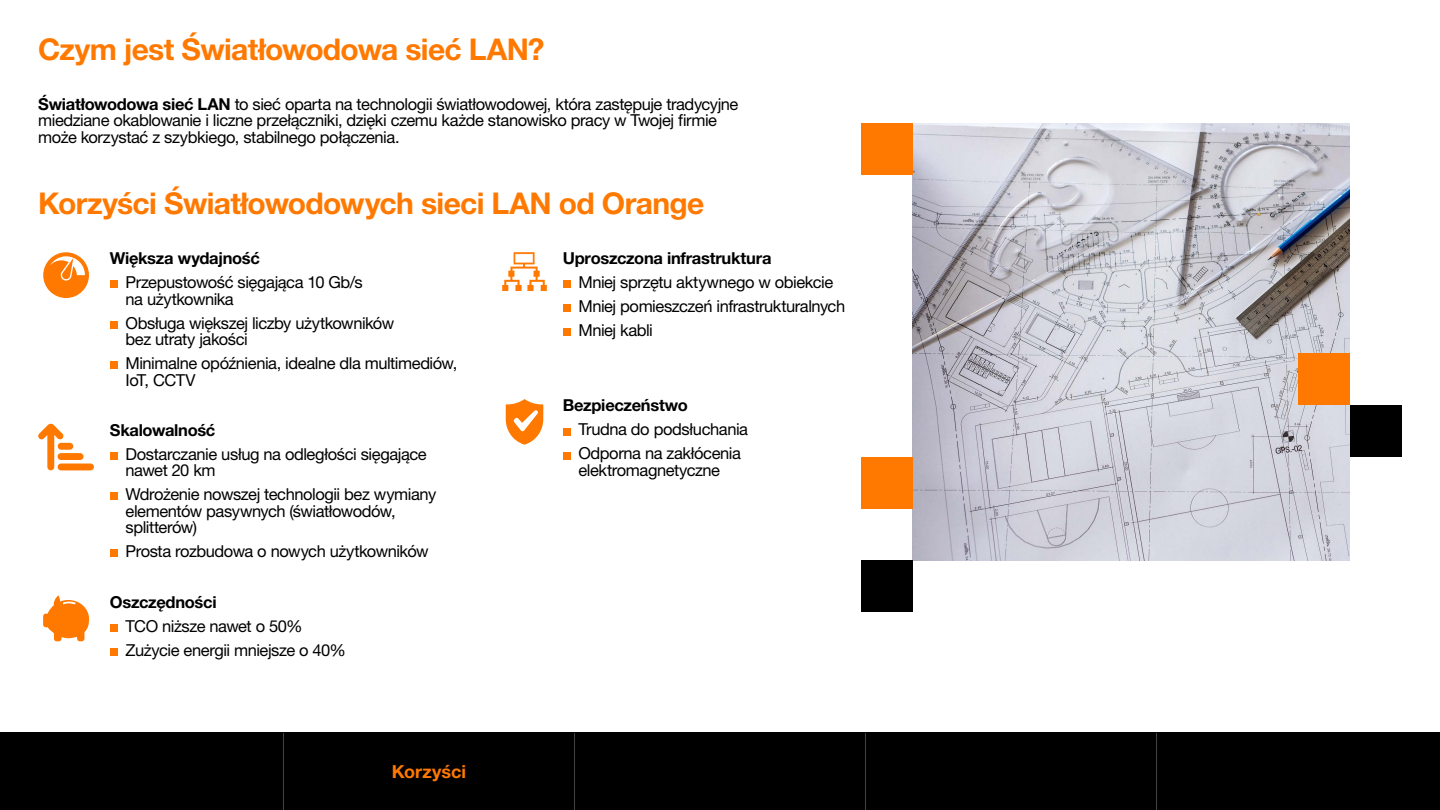
<style>
.page{position:relative;width:1440px;height:810px;background:#fff}
.page>*{position:absolute;margin:0;border:0;box-sizing:border-box;transform-origin:0 0}
.t1{font:700 30px "Helvetica Neue LT Pro";letter-spacing:-.02em;color:#ff7900}
.t2{font:700 18px "Helvetica Neue LT Pro";color:#ff7900}
.t3{font:16.5px/16.5px "Helvetica Neue LT Pro";letter-spacing:-.025em;color:#000}
.t4{font:700 16.5px "Helvetica Neue LT Pro";letter-spacing:-.015em;color:#000}
.s1{font-weight:700}
</style>
<div class="page">
<div style="left:110px;top:452px;width:7px;height:8px;background:#ff7900"></div>
<div style="left:110px;top:493px;width:7px;height:7px;background:#ff7900"></div>
<div style="left:110px;top:550px;width:7px;height:7px;background:#ff7900"></div>
<svg style="left:38px;top:424px;width:56px;height:46px"></svg>
<div style="left:110px;top:281px;width:7px;height:7px;background:#ff7900"></div>
<div style="left:110px;top:321px;width:7px;height:8px;background:#ff7900"></div>
<div style="left:110px;top:362px;width:7px;height:7px;background:#ff7900"></div>
<svg style="left:43px;top:252px;width:46px;height:46px"></svg>
<div style="left:110px;top:624px;width:7px;height:8px;background:#ff7900"></div>
<div style="left:110px;top:648px;width:7px;height:8px;background:#ff7900"></div>
<svg style="left:43px;top:595px;width:46px;height:46px"></svg>
<div style="left:563px;top:281px;width:7px;height:7px;background:#ff7900"></div>
<div style="left:563px;top:305px;width:7px;height:7px;background:#ff7900"></div>
<div style="left:563px;top:329px;width:7px;height:7px;background:#ff7900"></div>
<svg style="left:502px;top:252px;width:45px;height:39px"></svg>
<div style="left:563px;top:428px;width:7px;height:7px;background:#ff7900"></div>
<div style="left:563px;top:452px;width:7px;height:7px;background:#ff7900"></div>
<svg style="left:506px;top:399px;width:37px;height:46px"></svg>
<img style="left:913px;top:123px;width:437px;height:437px">
<div style="left:861px;top:457px;width:52px;height:52px;background:#ff7900"></div>
<div style="left:1298px;top:353px;width:52px;height:52px;background:#ff7900"></div>
<div style="left:861px;top:123px;width:52px;height:52px;background:#ff7900"></div>
<div style="left:861px;top:560px;width:52px;height:52px;background:#000"></div>
<div style="left:1350px;top:405px;width:52px;height:52px;background:#000"></div>
<div style="left:0;top:733px;width:1440px;height:77px;background:#000"></div>
<hr style="left:283px;top:733px;width:1px;height:77px;background:#fff">
<hr style="left:574px;top:733px;width:1px;height:77px;background:#fff">
<hr style="left:865px;top:733px;width:1px;height:77px;background:#fff">
<hr style="left:1156px;top:733px;width:1px;height:77px;background:#fff">
<h1 class="t1" style="left:38px;top:30px;width:508px">Czym jest Światłowodowa sieć LAN?</h1>
<p class="t3" style="left:38px;top:95px;width:702px"><span class="s1">Światłowodowa sieć LAN</span> to sieć oparta na technologii światłowodowej, która zastępuje tradycyjne miedziane okablowanie i liczne przełączniki, dzięki czemu każde stanowisko pracy w Twojej firmie może korzystać z szybkiego, stabilnego połączenia.</p>
<h1 class="t1" style="left:38px;top:185px;width:668px">Korzyści Światłowodowych sieci LAN od Orange</h1>
<p class="t4" style="left:110px;top:248px;width:151px">Większa wydajność</p>
<p class="t3" style="left:126px;top:274px;width:239px">Przepustowość sięgająca 10 Gb/s na użytkownika</p>
<p class="t3" style="left:126px;top:314px;width:270px">Obsługa większej liczby użytkowników bez utraty jakości</p>
<p class="t3" style="left:126px;top:355px;width:333px">Minimalne opóźnienia, idealne dla multimediów,<br>IoT, CCTV</p>
<p class="t4" style="left:110px;top:420px;width:107px">Skalowalność</p>
<p class="t3" style="left:126px;top:445px;width:303px">Dostarczanie usług na odległości sięgające nawet 20 km</p>
<p class="t3" style="left:126px;top:486px;width:312px">Wdrożenie nowszej technologii bez wymiany elementów pasywnych (światłowodów, splitterów)</p>
<p class="t3" style="left:126px;top:543px;width:305px">Prosta rozbudowa o nowych użytkowników</p>
<p class="t4" style="left:110px;top:592px;width:108px">Oszczędności</p>
<p class="t3" style="left:126px;top:614px;width:222px;line-height:24px">TCO niższe nawet o 50%<br>Zużycie energii mniejsze o 40%</p>
<p class="t2" style="left:392px;top:761px;width:76px">Korzyści</p>
<p class="t4" style="left:563px;top:248px;width:210px">Uproszczona infrastruktura</p>
<p class="t3" style="left:578px;top:270px;width:268px;line-height:24px">Mniej sprzętu aktywnego w obiekcie<br>Mniej pomieszczeń infrastrukturalnych<br>Mniej kabli</p>
<p class="t4" style="left:563px;top:395px;width:127px">Bezpieczeństwo</p>
<p class="t3" style="left:578px;top:417px;width:171px;line-height:24px">Trudna do podsłuchania<br>Odporna na zakłócenia</p>
<p class="t3" style="left:578px;top:462px;width:143px">elektromagnetyczne</p>
</div>
